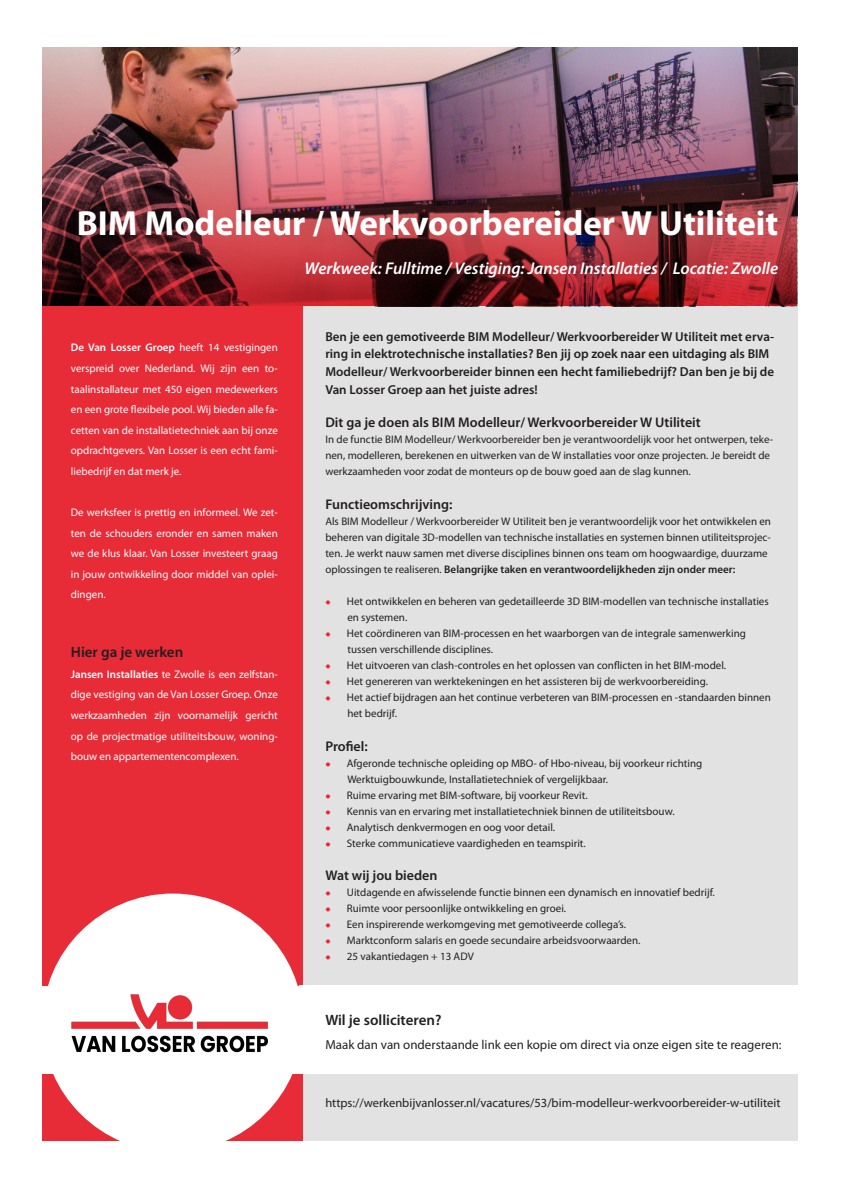
<style>
.page{position:relative;width:842px;height:1191px;background:#fff}
.page>*{position:absolute;margin:0;border:0;box-sizing:border-box;transform-origin:0 0}
.t1{font:700 35px "Myriad Pro";color:#fff}
.t2{font:italic 600 17px "Myriad Pro";color:#fff}
.t3{font:600 15px "Myriad Pro";color:#231f20}
.t4{font:600 14px "Myriad Pro";color:#231f20}
.t5{font:600 13px/17.6px "Myriad Pro";color:#231f20}
.t6{font:13px "Myriad Pro";color:#231f20}
.t7{font:12.5px "Myriad Pro";color:#231f20}
.t8{font:11px/16px "Myriad Pro";color:#231f20}
.t9{font:11px/20.6px "Myriad Pro";color:#fff;text-align:justify}
.s1{font-weight:600}
.s2{color:#e72b37}
</style>
<div class="page">
<div style="left:303px;top:48px;width:494px;height:1092px;background:#e2e2e2"></div>
<div style="left:43px;top:306px;width:260px;height:679px;background:#e72b37"></div>
<div style="left:43px;top:1074px;width:260px;height:66px;background:#e72b37"></div>
<div style="left:43px;top:893px;width:260px;height:259px;background:#fff;border-radius:50%"></div>
<img style="left:71px;top:994px;width:197px;height:59px">
<img style="left:43px;top:48px;width:754px;height:258px">
<div style="left:299px;top:985px;width:498px;height:89px;background:#fff"></div>
<p class="t1" style="left:77px;top:201px;width:703px">BIM Modelleur / Werkvoorbereider W Utiliteit</p>
<p class="t2" style="left:305px;top:258px;width:475px">Werkweek: Fulltime / Vestiging: Jansen Installaties / Locatie: Zwolle</p>
<p class="t9" style="left:71px;top:337px;width:208px"><span class="s1">De Van Losser Groep</span> heeft 14 vestigingen verspreid over Nederland. Wij zijn een to&shy;taalinstallateur met 450 eigen medewerkers en een grote flexibele pool. Wij bieden alle fa&shy;cetten van de installatietechniek aan bij onze opdrachtgevers. Van Losser is een echt fami&shy;liebedrijf en dat merk je.</p>
<p class="t9" style="left:71px;top:502px;width:208px">De werksfeer is prettig en informeel. We zet&shy;ten de schouders eronder en samen maken we de klus klaar. Van Losser investeert graag in jouw ontwikkeling door middel van oplei&shy;dingen.</p>
<p class="t3" style="left:71px;top:642px;width:114px">Hier ga je werken</p>
<p class="t9" style="left:71px;top:663px;width:208px"><span class="s1">Jansen Installaties</span> te Zwolle is een zelfstan&shy;dige vestiging van de Van Losser Groep. Onze werkzaamheden zijn voornamelijk gericht op de projectmatige utiliteitsbouw, woning&shy;bouw en appartementencomplexen.</p>
<p class="t5" style="left:325px;top:327px;width:450px">Ben je een gemotiveerde BIM Modelleur/ Werkvoorbereider W Utiliteit met erva&shy;ring in elektrotechnische installaties? Ben jij op zoek naar een uitdaging als BIM Modelleur/ Werkvoorbereider binnen een hecht familiebedrijf? Dan ben je bij de Van Losser Groep aan het juiste adres!</p>
<p class="t4" style="left:325px;top:414px;width:377px">Dit ga je doen als BIM Modelleur/ Werkvoorbereider W Utiliteit</p>
<p class="t8" style="left:325px;top:431px;width:449px">In de functie BIM Modelleur/ Werkvoorbereider ben je verantwoordelijk voor het ontwerpen, teke&shy;nen, modelleren, berekenen en uitwerken van de W installaties voor onze projecten. Je bereidt de werkzaamheden voor zodat de monteurs op de bouw goed aan de slag kunnen.</p>
<p class="t4" style="left:325px;top:495px;width:129px">Functieomschrijving:</p>
<p class="t8" style="left:325px;top:513px;width:447px">Als BIM Modelleur / Werkvoorbereider W Utiliteit ben je verantwoordelijk voor het ontwikkelen en beheren van digitale 3D-modellen van technische installaties en systemen binnen utiliteitsprojec&shy;ten. Je werkt nauw samen met diverse disciplines binnen ons team om hoogwaardige, duurzame oplossingen te realiseren. <span class="s1">Belangrijke taken en verantwoordelijkheden zijn onder meer:</span></p>
<p class="t8" style="left:347px;top:593px;width:423px;text-indent:-22px"><span class="s2">●</span> Het ontwikkelen en beheren van gedetailleerde 3D BIM-modellen van technische installaties en systemen.</p>
<p class="t8" style="left:325px;top:625px;width:422px"><span class="s2">●</span> Het coördineren van BIM-processen en het waarborgen van de integrale samenwerking</p>
<p class="t8" style="left:347px;top:641px;width:147px">tussen verschillende disciplines.</p>
<p class="t8" style="left:325px;top:657px;width:402px"><span class="s2">●</span> Het uitvoeren van clash-controles en het oplossen van conflicten in het BIM-model.</p>
<p class="t8" style="left:325px;top:673px;width:384px"><span class="s2">●</span> Het genereren van werktekeningen en het assisteren bij de werkvoorbereiding.</p>
<p class="t8" style="left:347px;top:689px;width:425px;text-indent:-22px"><span class="s2">●</span> Het actief bijdragen aan het continue verbeteren van BIM-processen en -standaarden binnen het bedrijf.</p>
<p class="t4" style="left:325px;top:737px;width:44px">Profiel:</p>
<p class="t8" style="left:325px;top:755px;width:378px"><span class="s2">●</span> Afgeronde technische opleiding op MBO- of Hbo-niveau, bij voorkeur richting</p>
<p class="t8" style="left:347px;top:771px;width:262px">Werktuigbouwkunde, Installatietechniek of vergelijkbaar.</p>
<p class="t8" style="left:325px;top:787px;width:264px"><span class="s2">●</span> Ruime ervaring met BIM-software, bij voorkeur Revit.</p>
<p class="t8" style="left:325px;top:803px;width:351px"><span class="s2">●</span> Kennis van en ervaring met installatietechniek binnen de utiliteitsbouw.</p>
<p class="t8" style="left:325px;top:819px;width:231px"><span class="s2">●</span> Analytisch denkvermogen en oog voor detail.</p>
<p class="t8" style="left:325px;top:835px;width:262px"><span class="s2">●</span> Sterke communicatieve vaardigheden en teamspirit.</p>
<p class="t4" style="left:325px;top:867px;width:114px">Wat wij jou bieden</p>
<p class="t8" style="left:325px;top:884px;width:391px"><span class="s2">●</span> Uitdagende en afwisselende functie binnen een dynamisch en innovatief bedrijf.</p>
<p class="t8" style="left:325px;top:900px;width:242px"><span class="s2">●</span> Ruimte voor persoonlijke ontwikkeling en groei.</p>
<p class="t8" style="left:325px;top:916px;width:302px"><span class="s2">●</span> Een inspirerende werkomgeving met gemotiveerde collega’s.</p>
<p class="t8" style="left:325px;top:932px;width:317px"><span class="s2">●</span> Marktconform salaris en goede secundaire arbeidsvoorwaarden.</p>
<p class="t8" style="left:325px;top:948px;width:150px"><span class="s2">●</span> 25 vakantiedagen + 13 ADV</p>
<p class="t3" style="left:325px;top:1010px;width:118px">Wil je solliciteren?</p>
<p class="t6" style="left:325px;top:1036px;width:458px">Maak dan van onderstaande link een kopie om direct via onze eigen site te reageren:</p>
<p class="t7" style="left:325px;top:1095px;width:457px">https://werkenbijvanlosser.nl/vacatures/53/bim-modelleur-werkvoorbereider-w-utiliteit</p>
</div>
